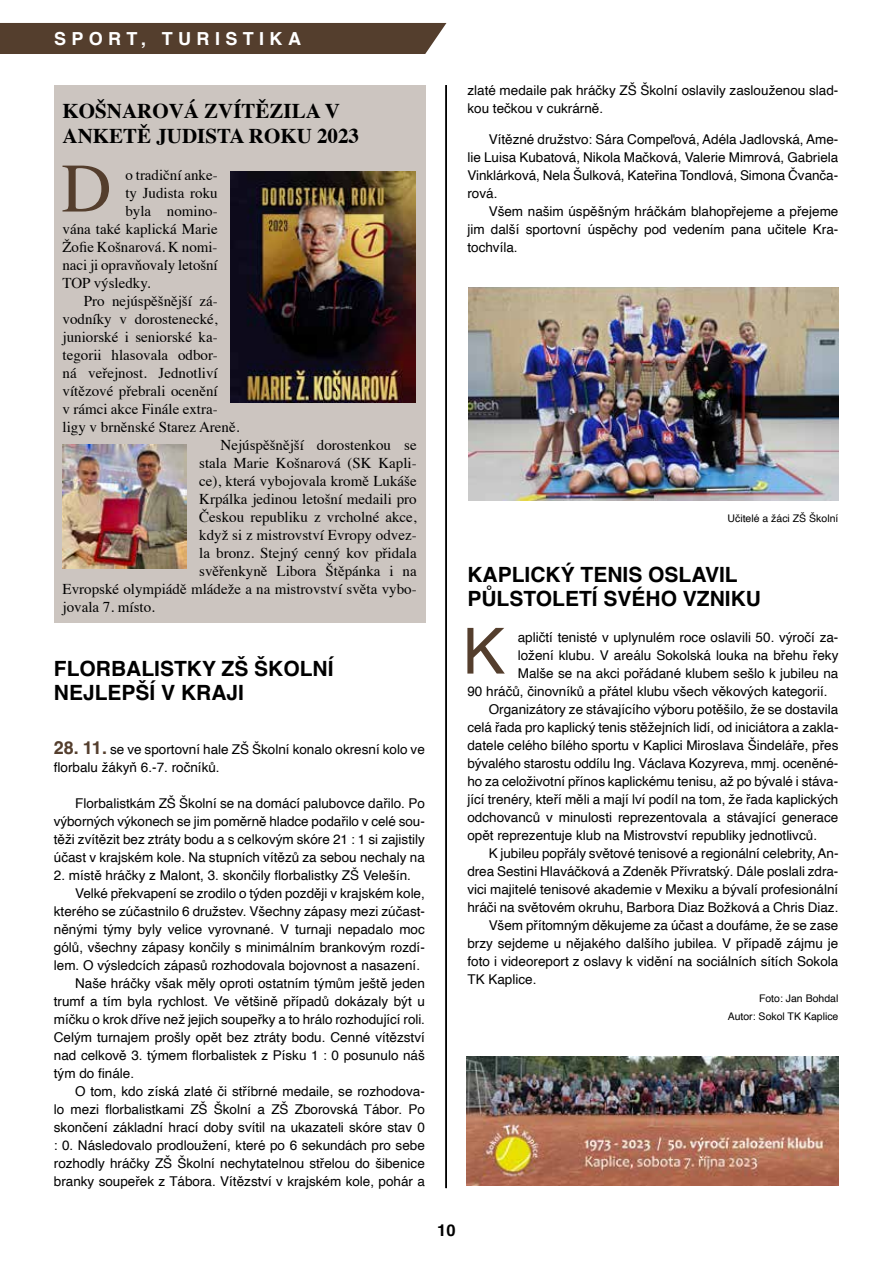
<style>
.page{position:relative;width:893px;height:1263px;background:#fff}
.page>*{position:absolute;margin:0;border:0;box-sizing:border-box;transform-origin:0 0}
.t1{font:69.45px "Times";color:#543e2d}
.t2{font:63.75px "Helvetica";color:#543e2d}
.t3{font:700 21px/24px "Helvetica";color:#000}
.t4{font:700 21px/25.2px "Times";color:#000}
.t5{font:700 18px "Helvetica";letter-spacing:.3em;color:#fff}
.t6{font:700 16.5px "Helvetica";color:#000}
.t7{font:15px "Times";color:#000}
.t8{font:13.5px/18px "Helvetica";color:#000;text-align:justify}
.t9{font:10.5px/18px "Helvetica";color:#000;text-align:right}
.s1{font-weight:700;font-size:18px;color:#543e2d}
</style>
<div class="page">
<div style="left:0;top:23px;width:446px;height:31px;background:#543e2d"></div>
<hr style="left:445px;top:85px;width:2px;height:1103px;background:#000">
<img style="left:468px;top:287px;width:371px;height:214px">
<img style="left:466px;top:1056px;width:373px;height:130px">
<div style="left:54px;top:85px;width:371px;height:538px;background:#ccc5c0"></div>
<img style="left:63px;top:445px;width:124px;height:124px">
<img style="left:230px;top:171px;width:186px;height:232px">
<h3 class="t5" style="left:54px;top:28px;width:249px">SPORT, TURISTIKA</h3>
<h3 class="t4" style="left:63px;top:96px;width:298px">KOŠNAROVÁ ZVÍTĚZILA V<br>ANKETĚ JUDISTA ROKU 2023</h3>
<h1 class="t1" style="left:61px;top:123px;width:52px">D</h1>
<p class="t7" style="left:125px;top:161px;width:94px">o tradiční anke-</p>
<p class="t7" style="left:125px;top:179px;width:94px">ty Judista roku</p>
<p class="t7" style="left:125px;top:197px;width:94px">byla nomino-</p>
<p class="t7" style="left:62px;top:215px;width:157px">vána také kaplická Marie</p>
<p class="t7" style="left:62px;top:233px;width:157px">Žofie Košnarová. K nomi-</p>
<p class="t7" style="left:62px;top:251px;width:157px">naci ji opravňovaly letošní</p>
<p class="t7" style="left:62px;top:269px;width:90px">TOP výsledky.</p>
<p class="t7" style="left:84px;top:287px;width:135px">Pro nejúspěšnější zá-</p>
<p class="t7" style="left:62px;top:305px;width:157px">vodníky v dorostenecké,</p>
<p class="t7" style="left:62px;top:323px;width:157px">juniorské i seniorské ka-</p>
<p class="t7" style="left:62px;top:341px;width:157px">tegorii hlasovala odbor-</p>
<p class="t7" style="left:62px;top:359px;width:157px">ná veřejnost. Jednotliví</p>
<p class="t7" style="left:62px;top:377px;width:157px">vítězové přebrali ocenění</p>
<p class="t7" style="left:62px;top:395px;width:157px">v rámci akce Finále extra-</p>
<p class="t7" style="left:62px;top:413px;width:179px">ligy v brněnské Starez Areně.</p>
<p class="t7" style="left:221px;top:431px;width:198px">Nejúspěšnější dorostenkou se</p>
<p class="t7" style="left:199px;top:449px;width:219px">stala Marie Košnarová (SK Kapli-</p>
<p class="t7" style="left:199px;top:467px;width:219px">ce), která vybojovala kromě Lukáše</p>
<p class="t7" style="left:199px;top:485px;width:219px">Krpálka jedinou letošní medaili pro</p>
<p class="t7" style="left:199px;top:503px;width:219px">Českou republiku z vrcholné akce,</p>
<p class="t7" style="left:199px;top:521px;width:219px">když si z mistrovství Evropy odvez-</p>
<p class="t7" style="left:199px;top:539px;width:219px">la bronz. Stejný cenný kov přidala</p>
<p class="t7" style="left:199px;top:557px;width:219px">svěřenkyně Libora Štěpánka i na</p>
<p class="t7" style="left:62px;top:575px;width:356px">Evropské olympiádě mládeže a na mistrovství světa vybo-</p>
<p class="t7" style="left:62px;top:593px;width:94px">jovala 7. místo.</p>
<h3 class="t3" style="left:54px;top:659px;width:281px">FLORBALISTKY ZŠ ŠKOLNÍ<br>NEJLEPŠÍ V KRAJI</h3>
<p class="t8" style="left:54px;top:740px;width:372px"><span class="s1">28. 11.</span> se ve sportovní hale ZŠ Školní konalo okresní kolo ve florbalu žákyň 6.-7. ročníků.</p>
<p class="t8" style="left:54px;top:794px;width:372px;text-indent:21px">Florbalistkám ZŠ Školní se na domácí palubovce dařilo. Po výborných výkonech se jim poměrně hladce podařilo v celé sou&shy;těži zvítězit bez ztráty bodu a s celkovým skóre 21 : 1 si zajistily účast v krajském kole. Na stupních vítězů za sebou nechaly na</p>
<p class="t8" style="left:54px;top:866px;width:359px">2. místě hráčky z Malont, 3. skončily florbalistky ZŠ Velešín.</p>
<p class="t8" style="left:75px;top:884px;width:351px">Velké překvapení se zrodilo o týden později v krajském kole,</p>
<p class="t8" style="left:54px;top:902px;width:373px">kterého se zúčastnilo 6 družstev. Všechny zápasy mezi zúčast-</p>
<p class="t8" style="left:54px;top:920px;width:372px">něnými týmy byly velice vyrovnané. V turnaji nepadalo moc</p>
<p class="t8" style="left:54px;top:938px;width:372px">gólů, všechny zápasy končily s minimálním brankovým rozdí-</p>
<p class="t8" style="left:54px;top:956px;width:368px">lem. O výsledcích zápasů rozhodovala bojovnost a nasazení.</p>
<p class="t8" style="left:75px;top:974px;width:351px">Naše hráčky však měly oproti ostatním týmům ještě jeden</p>
<p class="t8" style="left:54px;top:992px;width:372px">trumf a tím byla rychlost. Ve většině případů dokázaly být u</p>
<p class="t8" style="left:54px;top:1010px;width:373px">míčku o krok dříve než jejich soupeřky a to hrálo rozhodující roli.</p>
<p class="t8" style="left:54px;top:1028px;width:372px">Celým turnajem prošly opět bez ztráty bodu. Cenné vítězství</p>
<p class="t8" style="left:54px;top:1046px;width:372px">nad celkově 3. týmem florbalistek z Písku 1 : 0 posunulo náš</p>
<p class="t8" style="left:54px;top:1064px;width:82px">tým do finále.</p>
<p class="t8" style="left:75px;top:1082px;width:351px">O tom, kdo získá zlaté či stříbrné medaile, se rozhodova-</p>
<p class="t8" style="left:54px;top:1100px;width:372px">lo mezi florbalistkami ZŠ Školní a ZŠ Zborovská Tábor. Po</p>
<p class="t8" style="left:54px;top:1118px;width:372px">skončení základní hrací doby svítil na ukazateli skóre stav 0</p>
<p class="t8" style="left:54px;top:1136px;width:372px">: 0. Následovalo prodloužení, které po 6 sekundách pro sebe</p>
<p class="t8" style="left:54px;top:1154px;width:372px">rozhodly hráčky ZŠ Školní nechytatelnou střelou do šibenice</p>
<p class="t8" style="left:54px;top:1172px;width:372px">branky soupeřek z Tábora. Vítězství v krajském kole, pohár a</p>
<p class="t8" style="left:467px;top:82px;width:372px">zlaté medaile pak hráčky ZŠ Školní oslavily zaslouženou slad&shy;kou tečkou v cukrárně.</p>
<p class="t8" style="left:467px;top:131px;width:372px;text-indent:21px">Vítězné družstvo: Sára Compeľová, Adéla Jadlovská, Ame&shy;lie Luisa Kubatová, Nikola Mačková, Valerie Mimrová, Gabriela Vinklárková, Nela Šulková, Kateřina Tondlová, Simona Čvanča&shy;rová.</p>
<p class="t8" style="left:467px;top:203px;width:372px;text-indent:21px">Všem našim úspěšným hráčkám blahopřejeme a přejeme jim další sportovní úspěchy pod vedením pana učitele Kra&shy;tochvíla.</p>
<p class="t9" style="left:727px;top:510px;width:112px">Učitelé a žáci ZŠ Školní</p>
<h3 class="t3" style="left:467px;top:565px;width:295px">KAPLICKÝ TENIS OSLAVIL<br>PŮLSTOLETÍ SVÉHO VZNIKU</h3>
<h2 class="t2" style="left:463px;top:602px;width:44px">K</h2>
<p class="t8" style="left:518px;top:629px;width:322px">apličtí tenisté v uplynulém roce oslavili 50. výročí za-</p>
<p class="t8" style="left:518px;top:647px;width:322px">ložení klubu. V areálu Sokolská louka na břehu řeky</p>
<p class="t8" style="left:518px;top:665px;width:322px">Malše se na akci pořádané klubem sešlo k jubileu na</p>
<p class="t8" style="left:467px;top:683px;width:362px">90 hráčů, činovníků a přátel klubu všech věkových kategorií.</p>
<p class="t8" style="left:489px;top:701px;width:351px">Organizátory ze stávajícího výboru potěšilo, že se dostavila</p>
<p class="t8" style="left:467px;top:719px;width:373px">celá řada pro kaplický tenis stěžejních lidí, od iniciátora a zakla-</p>
<p class="t8" style="left:467px;top:737px;width:372px">datele celého bílého sportu v Kaplici Miroslava Šindeláře, přes</p>
<p class="t8" style="left:467px;top:755px;width:373px">bývalého starostu oddílu Ing. Václava Kozyreva, mmj. oceněné-</p>
<p class="t8" style="left:467px;top:773px;width:372px">ho za celoživotní přínos kaplickému tenisu, až po bývalé i stáva-</p>
<p class="t8" style="left:467px;top:791px;width:372px">jící trenéry, kteří měli a mají lví podíl na tom, že řada kaplických</p>
<p class="t8" style="left:467px;top:809px;width:372px">odchovanců v minulosti reprezentovala a stávající generace</p>
<p class="t8" style="left:467px;top:827px;width:351px">opět reprezentuje klub na Mistrovství republiky jednotlivců.</p>
<p class="t8" style="left:489px;top:845px;width:351px">K jubileu popřály světové tenisové a regionální celebrity, An-</p>
<p class="t8" style="left:467px;top:863px;width:372px">drea Sestini Hlaváčková a Zdeněk Přívratský. Dále poslali zdra-</p>
<p class="t8" style="left:467px;top:881px;width:372px">vici majitelé tenisové akademie v Mexiku a bývalí profesionální</p>
<p class="t8" style="left:467px;top:899px;width:372px">hráči na světovém okruhu, Barbora Diaz Božková a Chris Diaz.</p>
<p class="t8" style="left:489px;top:917px;width:351px">Všem přítomným děkujeme za účast a doufáme, že se zase</p>
<p class="t8" style="left:467px;top:935px;width:372px">brzy sejdeme u nějakého dalšího jubilea. V případě zájmu je</p>
<p class="t8" style="left:467px;top:953px;width:372px">foto i videoreport z oslavy k vidění na sociálních sítích Sokola</p>
<p class="t8" style="left:467px;top:971px;width:71px">TK Kaplice.</p>
<p class="t9" style="left:728px;top:990px;width:112px">Foto: Jan Bohdal<br>Autor: Sokol TK Kaplice</p>
<p class="t6" style="left:437px;top:1220px;width:20px">10</p>
</div>
